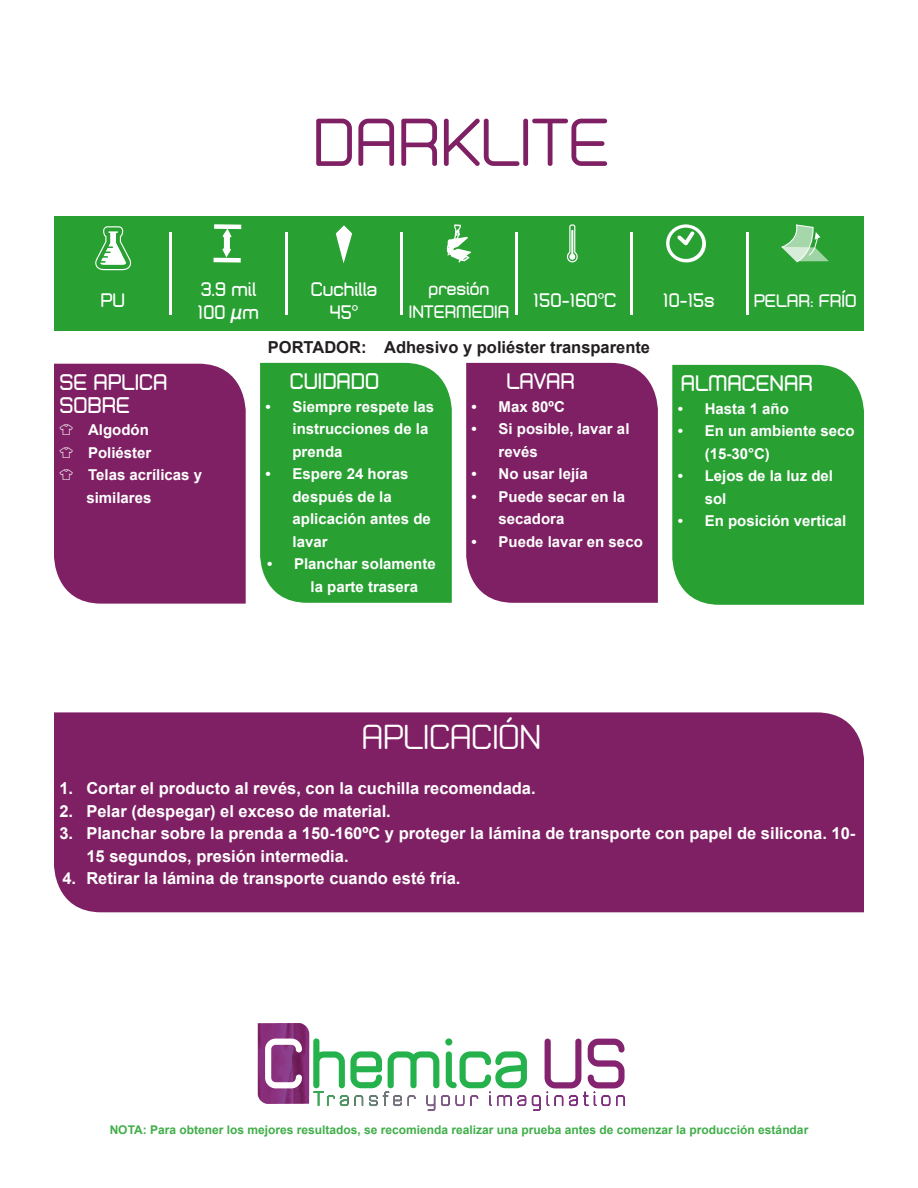
<style>
.page{position:relative;width:918px;height:1188px;background:#fff}
.page>*{position:absolute;margin:0;border:0;box-sizing:border-box;transform-origin:0 0}
.t1{font:67.5px "Zolano Sans BTN";color:#7f2064}
.t2{font:34.5px "Zolano Sans BTN";color:#fff}
.t3{font:22.5px/22.5px "Zolano Sans BTN Bold";color:#fff}
.t4{font:19.5px "Zolano Sans BTN Bold";color:#fff}
.t5{font:19.5px "Zolano Sans BTN Bold";color:#fff}
.t6{font:18px "Zolano Sans BTN Bold";color:#fff}
.t7{font:18px "Zolano Sans BTN Bold";color:#fff}
.t8{font:700 16.5px/22.5px "Arial";color:#fff}
.t9{font:700 16.5px "Arial";color:#231f20}
.t10{font:700 15px/22.5px "Arial";color:#fff}
.t11{font:700 12px "Arial";color:#40ae49}
</style>
<div class="page">
<div style="left:54px;top:216px;width:810px;height:115px;background:#28a032"></div>
<hr style="left:285px;top:232px;width:3px;height:82px;background:#fff">
<hr style="left:400px;top:232px;width:3px;height:82px;background:#fff">
<hr style="left:515px;top:232px;width:3px;height:82px;background:#fff">
<hr style="left:746px;top:232px;width:3px;height:82px;background:#fff">
<hr style="left:630px;top:232px;width:3px;height:82px;background:#fff">
<hr style="left:169px;top:232px;width:3px;height:82px;background:#fff">
<svg style="left:95px;top:226px;width:36px;height:44px"></svg>
<svg style="left:336px;top:225px;width:16px;height:38px"></svg>
<div style="left:214px;top:224px;width:27px;height:5px;background:#fff"></div>
<div style="left:214px;top:258px;width:27px;height:5px;background:#fff"></div>
<svg style="left:218px;top:224px;width:18px;height:34px"></svg>
<svg style="left:666px;top:224px;width:40px;height:39px"></svg>
<svg style="left:781px;top:225px;width:48px;height:38px"></svg>
<div style="left:54px;top:712px;width:810px;height:200px;background:#7f2064"></div>
<img style="left:258px;top:1023px;width:51px;height:81px">
<svg style="left:313px;top:1038px;width:312px;height:73px"></svg>
<svg style="left:265px;top:1039px;width:37px;height:49px"></svg>
<div style="left:260px;top:363px;width:192px;height:240px;background:#28a032"></div>
<div style="left:672px;top:365px;width:192px;height:240px;background:#28a032"></div>
<div style="left:466px;top:363px;width:192px;height:240px;background:#7f2064"></div>
<div style="left:54px;top:364px;width:192px;height:240px;background:#7f2064"></div>
<svg style="left:447px;top:224px;width:24px;height:38px"></svg>
<svg style="left:567px;top:224px;width:11px;height:38px"></svg>
<svg style="left:60px;top:424px;width:13px;height:11px"></svg>
<svg style="left:60px;top:447px;width:13px;height:11px"></svg>
<svg style="left:60px;top:469px;width:13px;height:11px"></svg>
<p class="t1" style="left:312px;top:104px;width:299px">DARKLITE</p>
<p class="t5" style="left:101px;top:289px;width:26px">PU</p>
<p class="t4" style="left:201px;top:278px;width:57px">3.9 mil</p>
<p class="t4" style="left:198px;top:300px;width:63px">100 µm</p>
<p class="t4" style="left:311px;top:278px;width:68px">Cuchilla</p>
<p class="t4" style="left:330px;top:300px;width:30px">45°</p>
<p class="t6" style="left:429px;top:278px;width:62px">presión</p>
<p class="t6" style="left:409px;top:301px;width:102px">INTERMEDIA</p>
<p class="t5" style="left:534px;top:289px;width:85px">150-160°C</p>
<p class="t9" style="left:268px;top:335px;width:384px">PORTADOR: Adhesivo y poliéster transparente</p>
<p class="t3" style="left:59px;top:371px;width:109px">SE APLICA<br>SOBRE</p>
<p class="t10" style="left:88px;top:419px;width:62px">Algodón</p>
<p class="t10" style="left:88px;top:441px;width:65px">Poliéster</p>
<p class="t10" style="left:86px;top:464px;width:117px">Telas acrílicas y similares</p>
<p class="t3" style="left:290px;top:370px;width:91px">CUIDADO</p>
<p class="t10" style="left:292px;top:395px;width:143px;text-indent:-27px">• Siempre respete las instrucciones de la prenda</p>
<p class="t10" style="left:292px;top:463px;width:140px;text-indent:-27px">• Espere 24 horas después de la aplicación antes de lavar</p>
<p class="t10" style="left:310px;top:553px;width:127px;text-indent:-44px">• Planchar solamente la parte trasera</p>
<p class="t3" style="left:506px;top:370px;width:70px">LAVAR</p>
<p class="t10" style="left:472px;top:395px;width:95px">• Max 80ºC</p>
<p class="t10" style="left:499px;top:418px;width:132px;text-indent:-27px">• Si posible, lavar al revés</p>
<p class="t10" style="left:472px;top:463px;width:118px">• No usar lejía</p>
<p class="t10" style="left:499px;top:485px;width:128px;text-indent:-27px">• Puede secar en la secadora</p>
<p class="t10" style="left:472px;top:530px;width:173px">• Puede lavar en seco</p>
<p class="t4" style="left:663px;top:289px;width:53px">10-15s</p>
<p class="t7" style="left:754px;top:290px;width:104px">PELAR: FRÍO</p>
<p class="t3" style="left:681px;top:372px;width:133px">ALMACENAR</p>
<p class="t10" style="left:678px;top:397px;width:113px">• Hasta 1 año</p>
<p class="t10" style="left:705px;top:420px;width:152px;text-indent:-27px">• En un ambiente seco (15-30°C)</p>
<p class="t10" style="left:705px;top:465px;width:130px;text-indent:-27px">• Lejos de la luz del sol</p>
<p class="t10" style="left:678px;top:510px;width:170px">• En posición vertical</p>
<p class="t2" style="left:362px;top:718px;width:181px">APLICACIÓN</p>
<p class="t8" style="left:59px;top:778px;width:478px">1. Cortar el producto al revés, con la cuchilla recomendada.</p>
<p class="t8" style="left:59px;top:800px;width:333px">2. Pelar (despegar) el exceso de material.</p>
<p class="t8" style="left:86px;top:823px;width:770px;text-indent:-27px">3. Planchar sobre la prenda a 150-160ºC y proteger la lámina de transporte con papel de silicona. 10-<br>15 segundos, presión intermedia.</p>
<p class="t8" style="left:62px;top:868px;width:400px">4. Retirar la lámina de transporte cuando esté fría.</p>
<p class="t11" style="left:110px;top:1121px;width:700px">NOTA: Para obtener los mejores resultados, se recomienda realizar una prueba antes de comenzar la producción estándar</p>
</div>
